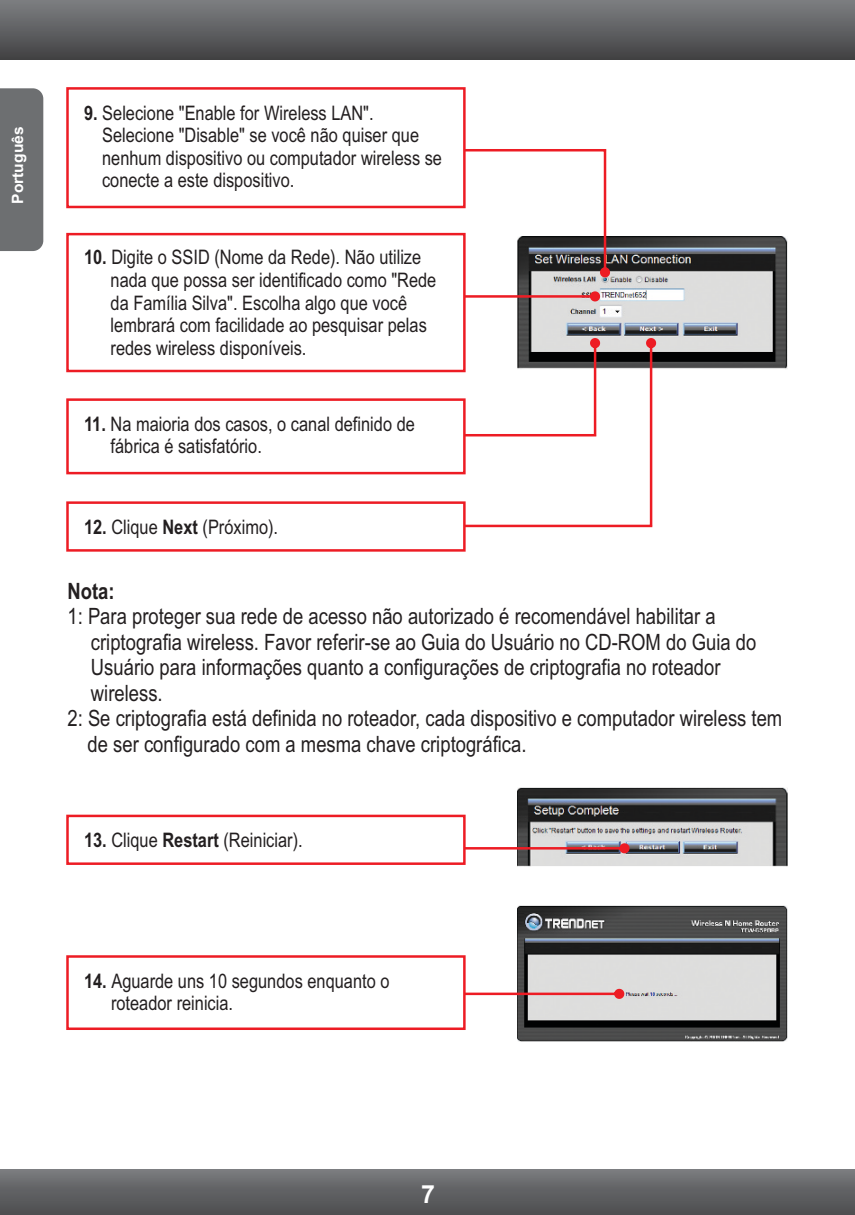
<style>
.page{position:relative;width:855px;height:1215px;background:#fff}
.page>*{position:absolute;margin:0;border:0;box-sizing:border-box;transform-origin:0 0}
.t1{font:700 25px "Arial";color:#fff}
.t2{font:22.5px "Arial Narrow";color:#231f20}
.t3{font:700 22.5px "Arial Narrow";color:#231f20}
.t4{font:20px/22.8px "Arial Narrow";color:#231f20}
.t5{font:700 15.5px "Arial";color:#fff}
.s1{font-weight:700}
</style>
<div class="page">
<div style="left:0;top:0;width:855px;height:59px;background:linear-gradient(to bottom,#7d7f82,#434244)"></div>
<div style="left:0;top:1170px;width:855px;height:45px;background:linear-gradient(to bottom,#77797c,#4b4c4e)"></div>
<div style="left:0;top:88px;width:43px;height:163px;background:#6d6f71"></div>
<img style="left:518px;top:237px;width:270px;height:132px">
<svg style="left:467px;top:291px;width:133px;height:10px"></svg>
<svg style="left:467px;top:149px;width:143px;height:128px"></svg>
<img style="left:518px;top:787px;width:270px;height:80px">
<svg style="left:66px;top:813px;width:564px;height:53px"></svg>
<svg style="left:66px;top:232px;width:401px;height:106px"></svg>
<svg style="left:66px;top:87px;width:401px;height:122px"></svg>
<svg style="left:66px;top:338px;width:590px;height:214px"></svg>
<img style="left:518px;top:905px;width:270px;height:137px">
<svg style="left:66px;top:954px;width:558px;height:77px"></svg>
<p class="t5" style="left:12px;top:204px;width:79px;rotate:-90deg">Português</p>
<p class="t4" style="left:102px;top:103px;width:342px;text-indent:-18px"><span class="s1">9.</span> Selecione "Enable for Wireless LAN".<br>Selecione "Disable" se você não quiser que nenhum dispositivo ou computador wireless se conecte a este dispositivo.</p>
<p class="t4" style="left:111px;top:248px;width:327px;text-indent:-27px"><span class="s1">10.</span> Digite o SSID (Nome da Rede). Não utilize nada que possa ser identificado como "Rede da Família Silva". Escolha algo que você lembrará com facilidade ao pesquisar pelas redes wireless disponíveis.</p>
<p class="t4" style="left:111px;top:414px;width:306px;text-indent:-27px"><span class="s1">11.</span> Na maioria dos casos, o canal definido de fábrica é satisfatório.</p>
<p class="t4" style="left:84px;top:517px;width:196px"><span class="s1">12.</span> Clique <span class="s1">Next</span> (Próximo).</p>
<p class="t3" style="left:68px;top:583px;width:49px">Nota:</p>
<p class="t2" style="left:67px;top:608px;width:650px">1: Para proteger sua rede de acesso não autorizado é recomendável habilitar a</p>
<p class="t2" style="left:91px;top:633px;width:667px">criptografia wireless. Favor referir-se ao Guia do Usuário no CD-ROM do Guia do</p>
<p class="t2" style="left:91px;top:659px;width:631px">Usuário para informações quanto a configurações de criptografia no roteador</p>
<p class="t2" style="left:91px;top:684px;width:73px">wireless.</p>
<p class="t2" style="left:68px;top:710px;width:716px">2: Se criptografia está definida no roteador, cada dispositivo e computador wireless tem</p>
<p class="t2" style="left:88px;top:735px;width:440px">de ser configurado com a mesma chave criptográfica.</p>
<p class="t4" style="left:84px;top:831px;width:220px"><span class="s1">13.</span> Clique <span class="s1">Restart</span> (Reiniciar).</p>
<p class="t4" style="left:111px;top:971px;width:280px;text-indent:-27px"><span class="s1">14.</span> Aguarde uns 10 segundos enquanto o roteador reinicia.</p>
<p class="t1" style="left:421px;top:1185px;width:15px">7</p>
</div>
